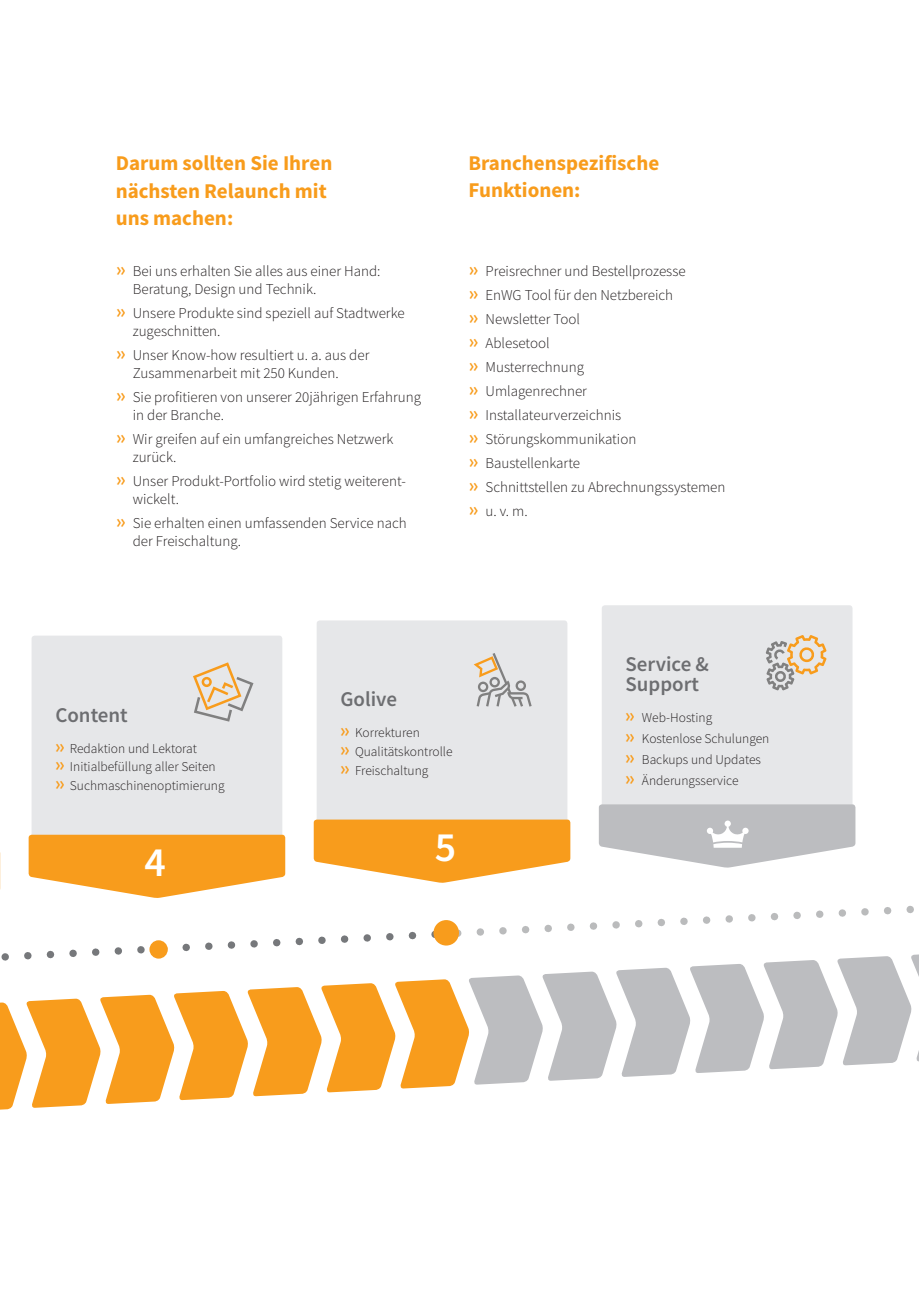
<style>
.page{position:relative;width:919px;height:1289px;background:#fff}
.page>*{position:absolute;margin:0;border:0;box-sizing:border-box;transform-origin:0 0}
.t1{font:600 41.7px "Source Sans Pro";color:#fff}
.t2{font:700 21px/27.8px "Source Sans Pro";color:#f89c1c}
.t3{font:600 21px/19.8px "Source Sans Pro";color:#6d6e71}
.t4{font:300 15px/24px "Source Sans Pro";color:#231f20}
.t5{font:300 13.5px/18.9px "Source Sans Pro";color:#231f20}
.s1{font-family:"Klavika Basic";font-weight:400;font-size:21px;color:#f89c1c}
</style>
<div class="page">
<div style="left:32px;top:635px;width:250px;height:230px;background:#e6e7e9;border-radius:3px"></div>
<svg style="left:193px;top:662px;width:60px;height:59px"></svg>
<div style="left:316px;top:620px;width:251px;height:230px;background:#e6e7e9;border-radius:3px"></div>
<svg style="left:473px;top:653px;width:58px;height:53px"></svg>
<div style="left:601px;top:605px;width:251px;height:229px;background:#e6e7e9;border-radius:3px"></div>
<svg style="left:765px;top:635px;width:61px;height:55px"></svg>
<svg style="left:0;top:804px;width:919px;height:306px"></svg>
<h2 class="t2" style="left:116px;top:150px;width:218px">Darum sollten Sie Ihren nächsten Relaunch mit uns machen:</h2>
<h2 class="t2" style="left:468px;top:151px;width:192px;line-height:27px">Branchenspezifische<br>Funktionen:</h2>
<p class="t4" style="left:133px;top:262px;width:249px;line-height:18px;text-indent:-17px"><span class="s1">»</span> Bei uns erhalten Sie alles aus einer Hand:<br>Beratung, Design und Technik.</p>
<p class="t4" style="left:133px;top:304px;width:273px;line-height:18px;text-indent:-17px"><span class="s1">»</span> Unsere Produkte sind speziell auf Stadtwerke zugeschnitten.</p>
<p class="t4" style="left:133px;top:346px;width:238px;line-height:18px;text-indent:-17px"><span class="s1">»</span> Unser Know-how resultiert u. a. aus der<br>Zusammenarbeit mit 250 Kunden.</p>
<p class="t4" style="left:133px;top:388px;width:290px;line-height:18px;text-indent:-17px"><span class="s1">»</span> Sie profitieren von unserer 20jährigen Erfahrung in der Branche.</p>
<p class="t4" style="left:133px;top:430px;width:262px;line-height:18px;text-indent:-17px"><span class="s1">»</span> Wir greifen auf ein umfangreiches Netzwerk zurück.</p>
<p class="t4" style="left:133px;top:472px;width:274px;line-height:18px;text-indent:-17px"><span class="s1">»</span> Unser Produkt-Portfolio wird stetig weiterent&shy;wickelt.</p>
<p class="t4" style="left:133px;top:514px;width:275px;line-height:18px;text-indent:-17px"><span class="s1">»</span> Sie erhalten einen umfassenden Service nach der Freischaltung.</p>
<p class="t4" style="left:468px;top:259px;width:258px"><span class="s1">»</span> Preisrechner und Bestellprozesse<br><span class="s1">»</span> EnWG Tool für den Netzbereich<br><span class="s1">»</span> Newsletter Tool<br><span class="s1">»</span> Ablesetool<br><span class="s1">»</span> Musterrechnung<br><span class="s1">»</span> Umlagenrechner<br><span class="s1">»</span> Installateurverzeichnis<br><span class="s1">»</span> Störungskommunikation<br><span class="s1">»</span> Baustellenkarte<br><span class="s1">»</span> Schnittstellen zu Abrechnungssystemen <span class="s1">»</span> u. v. m.</p>
<h2 class="t3" style="left:55px;top:706px;width:74px">Content</h2>
<p class="t5" style="left:55px;top:739px;width:171px"><span class="s1">»</span> Redaktion und Lektorat<br><span class="s1">»</span> Initialbefüllung aller Seiten <span class="s1">»</span> Suchmaschinenoptimierung</p>
<h1 class="t1" style="left:144px;top:846px;width:23px">4</h1>
<h2 class="t3" style="left:340px;top:691px;width:58px">Golive</h2>
<p class="t5" style="left:340px;top:724px;width:114px"><span class="s1">»</span> Korrekturen<br><span class="s1">»</span> Qualitätskontrolle <span class="s1">»</span> Freischaltung</p>
<h1 class="t1" style="left:435px;top:831px;width:23px">5</h1>
<h2 class="t3" style="left:625px;top:656px;width:85px">Service &amp;<br>Support</h2>
<p class="t5" style="left:625px;top:708px;width:146px;line-height:21px"><span class="s1">»</span> Web-Hosting<br><span class="s1">»</span> Kostenlose Schulungen <span class="s1">»</span> Backups und Updates <span class="s1">»</span> Änderungsservice</p>
</div>
